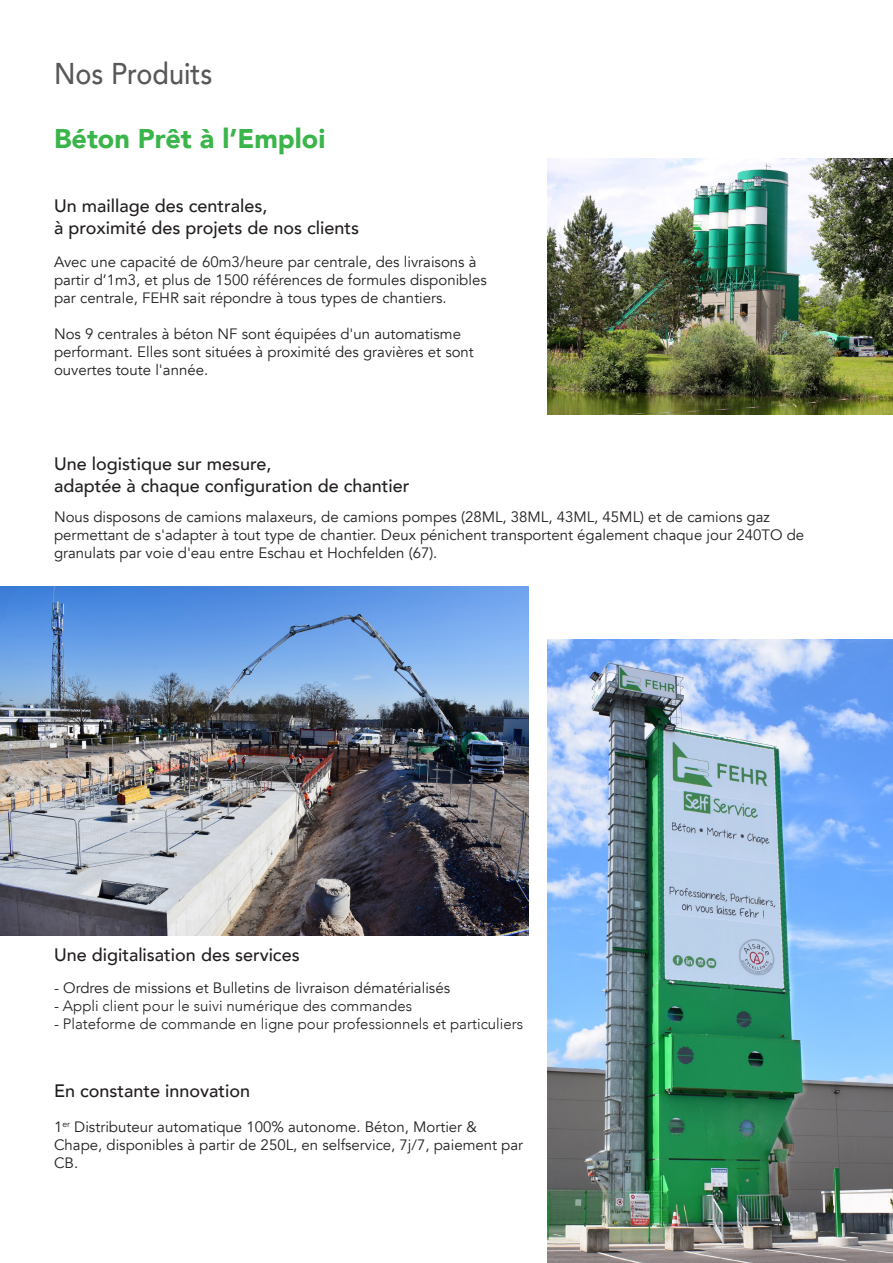
<style>
.page{position:relative;width:893px;height:1263px;background:#fff}
.page>*{position:absolute;margin:0;border:0;box-sizing:border-box;transform-origin:0 0}
.t1{font:500 30px "Avenir";color:#57585a;scale:.9 1}
.t2{font:900 27px "Avenir";color:#3ab54a}
.t3{font:500 18px "Avenir";color:#231f20}
.t4{font:15px/18px "Avenir";color:#231f20}
.t5{font:300 15px "Avenir";color:#231f20}
</style>
<div class="page">
<img style="left:547px;top:639px;width:346px;height:624px">
<img style="left:0;top:587px;width:528px;height:349px">
<img style="left:547px;top:159px;width:346px;height:255px">
<p class="t1" style="left:54px;top:48px;width:178px">Nos Produits</p>
<p class="t2" style="left:54px;top:115px;width:273px">Béton Prêt à l’Emploi</p>
<p class="t3" style="left:54px;top:190px;width:215px">Un maillage des centrales,</p>
<p class="t3" style="left:54px;top:212px;width:307px">à proximité des projets de nos clients</p>
<p class="t4" style="left:54px;top:253px;width:434px">Avec une capacité de 60m3/heure par centrale, des livraisons à partir d’1m3, et plus de 1500 références de formules disponibles par centrale, FEHR sait répondre à tous types de chantiers.</p>
<p class="t4" style="left:54px;top:325px;width:409px">Nos 9 centrales à béton NF sont équipées d'un automatisme</p>
<p class="t4" style="left:54px;top:343px;width:421px">performant. Elles sont situées à proximité des gravières et sont</p>
<p class="t4" style="left:54px;top:361px;width:156px">ouvertes toute l'année.</p>
<p class="t3" style="left:54px;top:448px;width:219px">Une logistique sur mesure,</p>
<p class="t3" style="left:54px;top:470px;width:357px">adaptée à chaque configuration de chantier</p>
<p class="t4" style="left:54px;top:508px;width:717px">Nous disposons de camions malaxeurs, de camions pompes (28ML, 38ML, 43ML, 45ML) et de camions gaz</p>
<p class="t4" style="left:54px;top:526px;width:752px">permettant de s'adapter à tout type de chantier. Deux pénichent transportent également chaque jour 240TO de granulats par voie d'eau entre Eschau et Hochfelden (67).</p>
<p class="t3" style="left:54px;top:939px;width:247px">Une digitalisation des services</p>
<p class="t4" style="left:54px;top:979px;width:398px">- Ordres de missions et Bulletins de livraison dématérialisés</p>
<p class="t5" style="left:54px;top:996px;width:360px">- Appli client pour le suivi numérique des commandes</p>
<p class="t5" style="left:54px;top:1014px;width:471px">- Plateforme de commande en ligne pour professionnels et particuliers</p>
<p class="t3" style="left:54px;top:1075px;width:198px">En constante innovation</p>
<p class="t4" style="left:54px;top:1118px;width:471px">1<sup>er</sup> Distributeur automatique 100% autonome. Béton, Mortier &amp;<br>Chape, disponibles à partir de 250L, en selfservice, 7j/7, paiement par<br>CB.</p>
</div>
